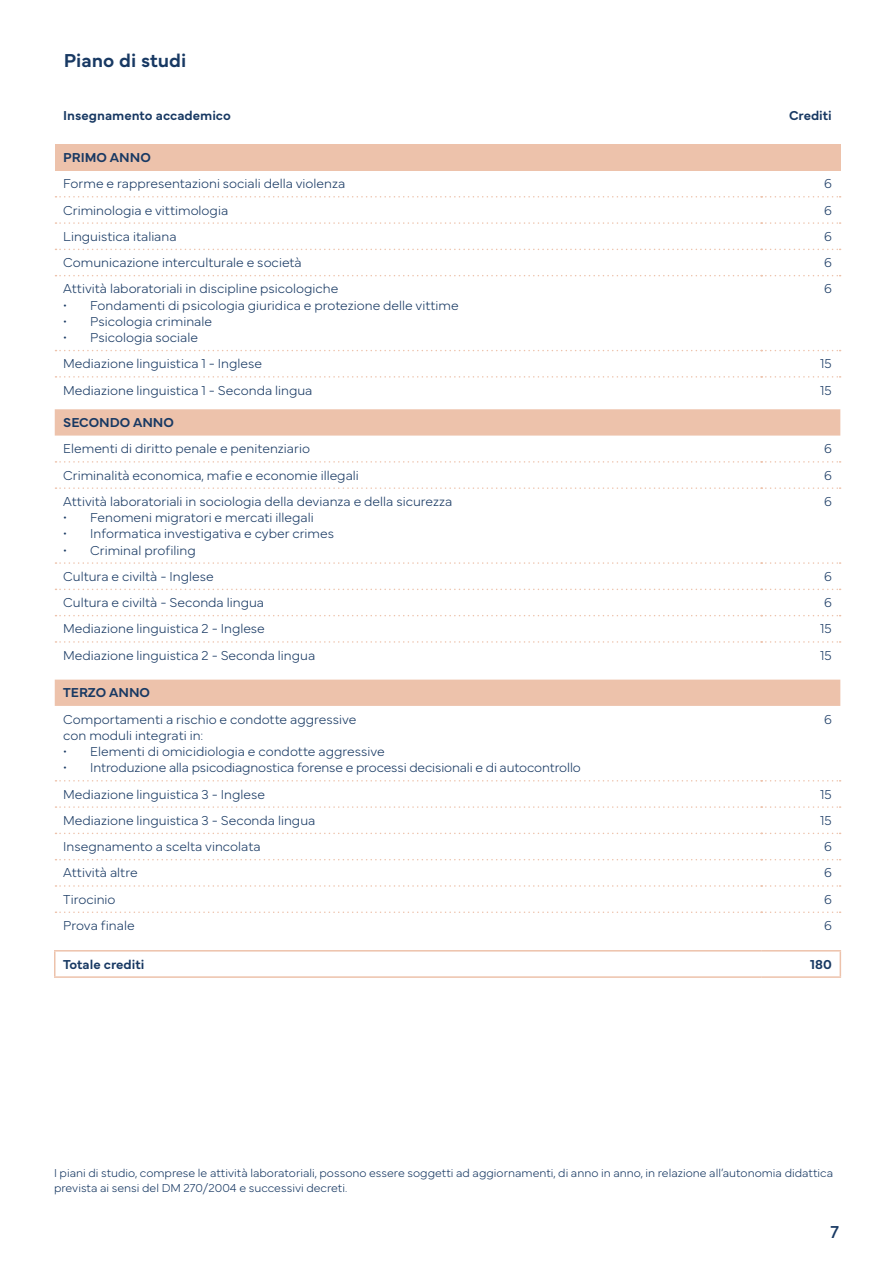
<style>
.page{position:relative;width:893px;height:1263px;background:#fff}
.page>*{position:absolute;margin:0;border:0;box-sizing:border-box;transform-origin:0 0}
.t1{font:600 19.5px "Mundial";color:#183963}
.t2{font:18px "Mundial";color:#183963}
.t3{font:100 13.5px/16.2px "Mundial";color:#183963}
.t4{font:600 13.5px "Mundial";color:#183963}
.t5{font:100 12px/14.4px "Mundial";color:#183963}
</style>
<div class="page">
<div style="left:55px;top:144px;width:785px;height:26px;background:#edc2ab"></div>
<svg style="left:55px;top:409px;width:785px;height:297px"></svg>
<hr style="left:54px;top:950px;width:707px;height:1px;background:#edc2ab">
<hr style="left:54px;top:951px;width:2px;height:25px;background:#edc2ab">
<hr style="left:761px;top:950px;width:80px;height:1px;background:#edc2ab">
<svg style="left:840px;top:951px;width:1px;height:25px"></svg>
<hr style="left:54px;top:976px;width:707px;height:2px;background:#edc2ab">
<hr style="left:761px;top:976px;width:80px;height:2px;background:#edc2ab">
<svg style="left:56px;top:780px;width:785px;height:1px"></svg>
<svg style="left:56px;top:806px;width:785px;height:2px"></svg>
<svg style="left:56px;top:833px;width:785px;height:1px"></svg>
<svg style="left:56px;top:859px;width:785px;height:1px"></svg>
<svg style="left:56px;top:885px;width:785px;height:2px"></svg>
<svg style="left:56px;top:911px;width:785px;height:2px"></svg>
<svg style="left:56px;top:461px;width:785px;height:2px"></svg>
<svg style="left:56px;top:487px;width:785px;height:2px"></svg>
<svg style="left:56px;top:562px;width:785px;height:2px"></svg>
<svg style="left:56px;top:589px;width:785px;height:1px"></svg>
<svg style="left:56px;top:615px;width:785px;height:1px"></svg>
<svg style="left:56px;top:641px;width:785px;height:2px"></svg>
<svg style="left:56px;top:196px;width:785px;height:2px"></svg>
<svg style="left:56px;top:222px;width:785px;height:2px"></svg>
<svg style="left:56px;top:249px;width:785px;height:1px"></svg>
<svg style="left:56px;top:275px;width:785px;height:1px"></svg>
<svg style="left:56px;top:350px;width:785px;height:1px"></svg>
<svg style="left:56px;top:376px;width:785px;height:2px"></svg>
<h1 class="t1" style="left:64px;top:46px;width:124px">Piano di studi</h1>
<p class="t4" style="left:63px;top:105px;width:169px">Insegnamento accademico</p>
<p class="t4" style="left:789px;top:105px;width:44px">Crediti</p>
<p class="t4" style="left:63px;top:147px;width:89px">PRIMO ANNO</p>
<p class="t3" style="left:63px;top:174px;width:283px">Forme e rappresentazioni sociali della violenza</p>
<p class="t3" style="left:824px;top:174px;width:9px">6</p>
<p class="t3" style="left:63px;top:201px;width:166px">Criminologia e vittimologia</p>
<p class="t3" style="left:824px;top:201px;width:9px">6</p>
<p class="t3" style="left:63px;top:227px;width:115px">Linguistica italiana</p>
<p class="t3" style="left:824px;top:227px;width:9px">6</p>
<p class="t3" style="left:63px;top:253px;width:240px">Comunicazione interculturale e società</p>
<p class="t3" style="left:824px;top:253px;width:9px">6</p>
<p class="t3" style="left:63px;top:279px;width:277px">Attività laboratoriali in discipline psicologiche</p>
<p class="t3" style="left:63px;top:296px;width:397px">• Fondamenti di psicologia giuridica e protezione delle vittime</p>
<p class="t3" style="left:63px;top:312px;width:150px">• Psicologia criminale</p>
<p class="t3" style="left:63px;top:328px;width:136px">• Psicologia sociale</p>
<p class="t3" style="left:824px;top:279px;width:9px">6</p>
<p class="t3" style="left:63px;top:354px;width:200px">Mediazione linguistica 1 - Inglese</p>
<p class="t3" style="left:820px;top:354px;width:13px">15</p>
<p class="t3" style="left:63px;top:381px;width:251px">Mediazione linguistica 1 - Seconda lingua</p>
<p class="t3" style="left:820px;top:381px;width:13px">15</p>
<p class="t4" style="left:63px;top:412px;width:112px">SECONDO ANNO</p>
<p class="t3" style="left:63px;top:439px;width:248px">Elementi di diritto penale e penitenziario</p>
<p class="t3" style="left:824px;top:439px;width:9px">6</p>
<p class="t3" style="left:63px;top:466px;width:297px">Criminalità economica, mafie e economie illegali</p>
<p class="t3" style="left:824px;top:466px;width:9px">6</p>
<p class="t3" style="left:63px;top:492px;width:390px">Attività laboratoriali in sociologia della devianza e della sicurezza</p>
<p class="t3" style="left:63px;top:508px;width:252px">• Fenomeni migratori e mercati illegali</p>
<p class="t3" style="left:63px;top:524px;width:272px">• Informatica investigativa e cyber crimes</p>
<p class="t3" style="left:63px;top:540px;width:134px">• Criminal profiling</p>
<p class="t3" style="left:824px;top:492px;width:9px">6</p>
<p class="t3" style="left:63px;top:567px;width:152px">Cultura e civiltà - Inglese</p>
<p class="t3" style="left:824px;top:567px;width:9px">6</p>
<p class="t3" style="left:63px;top:593px;width:202px">Cultura e civiltà - Seconda lingua</p>
<p class="t3" style="left:824px;top:593px;width:9px">6</p>
<p class="t3" style="left:63px;top:619px;width:203px">Mediazione linguistica 2 - Inglese</p>
<p class="t3" style="left:820px;top:619px;width:13px">15</p>
<p class="t3" style="left:63px;top:646px;width:254px">Mediazione linguistica 2 - Seconda lingua</p>
<p class="t3" style="left:820px;top:646px;width:13px">15</p>
<p class="t4" style="left:63px;top:682px;width:88px">TERZO ANNO</p>
<p class="t3" style="left:63px;top:710px;width:295px">Comportamenti a rischio e condotte aggressive con moduli integrati in:</p>
<p class="t3" style="left:63px;top:742px;width:323px">• Elementi di omicidiologia e condotte aggressive</p>
<p class="t3" style="left:63px;top:758px;width:519px">• Introduzione alla psicodiagnostica forense e processi decisionali e di autocontrollo</p>
<p class="t3" style="left:824px;top:710px;width:9px">6</p>
<p class="t3" style="left:63px;top:784px;width:203px">Mediazione linguistica 3 - Inglese</p>
<p class="t3" style="left:820px;top:784px;width:13px">15</p>
<p class="t3" style="left:63px;top:811px;width:254px">Mediazione linguistica 3 - Seconda lingua</p>
<p class="t3" style="left:820px;top:811px;width:13px">15</p>
<p class="t3" style="left:63px;top:837px;width:199px">Insegnamento a scelta vincolata</p>
<p class="t3" style="left:824px;top:837px;width:9px">6</p>
<p class="t3" style="left:63px;top:863px;width:76px">Attività altre</p>
<p class="t3" style="left:824px;top:863px;width:9px">6</p>
<p class="t3" style="left:63px;top:890px;width:54px">Tirocinio</p>
<p class="t3" style="left:824px;top:890px;width:9px">6</p>
<p class="t3" style="left:63px;top:916px;width:73px">Prova finale</p>
<p class="t3" style="left:824px;top:916px;width:9px">6</p>
<p class="t4" style="left:63px;top:953px;width:83px">Totale crediti</p>
<p class="t4" style="left:810px;top:953px;width:23px">180</p>
<p class="t5" style="left:54px;top:1165px;width:781px">I piani di studio, comprese le attività laboratoriali, possono essere soggetti ad aggiornamenti, di anno in anno, in relazione all’autonomia didattica prevista ai sensi del DM 270/2004 e successivi decreti.</p>
<h2 class="t2" style="left:830px;top:1217px;width:10px">7</h2>
</div>
